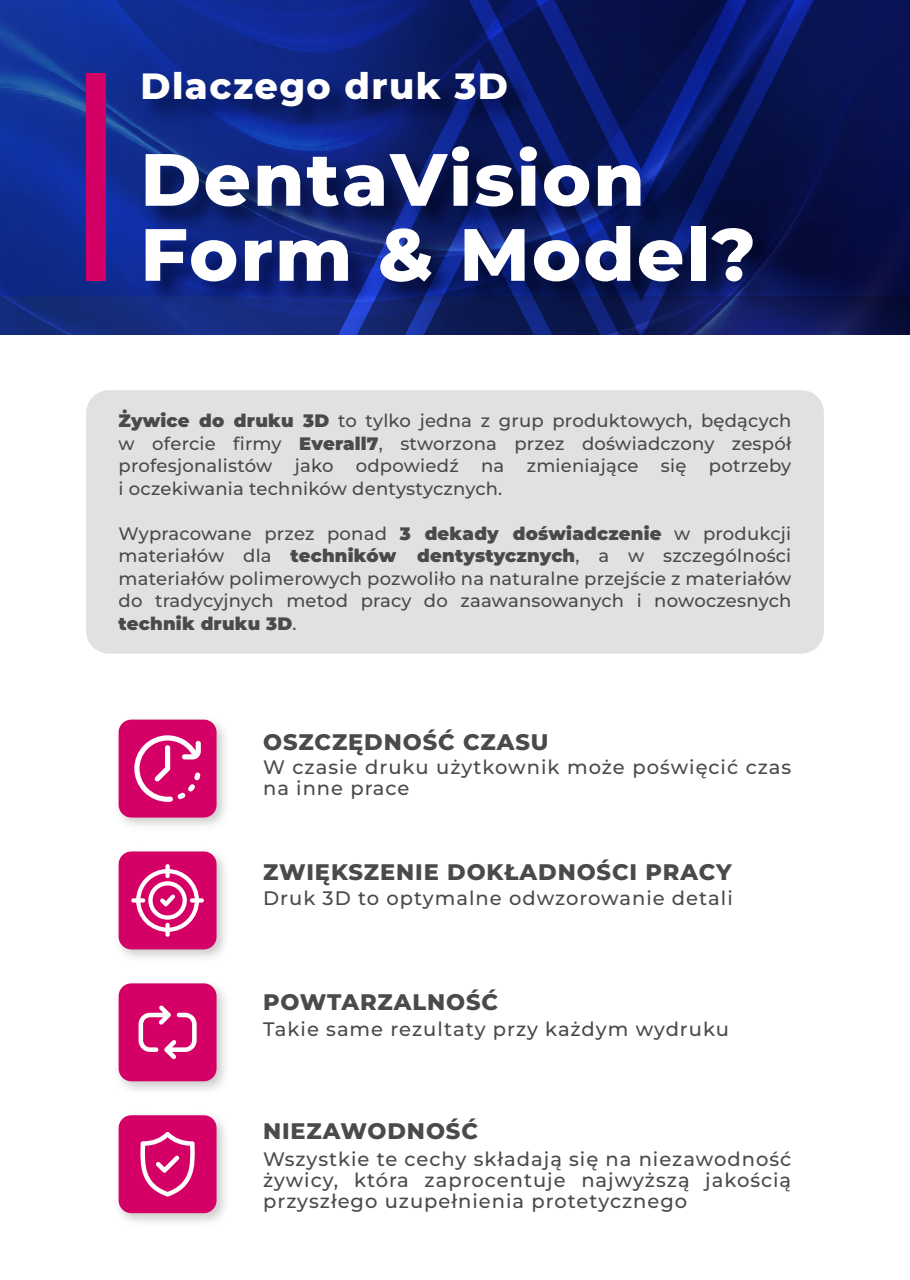
<style>
.page{position:relative;width:910px;height:1280px;background:#fff}
.page>*{position:absolute;margin:0;border:0;box-sizing:border-box;transform-origin:0 0}
.t1{font:800 73.8px/75px "Montserrat";letter-spacing:.03em;color:#fff}
.t2{font:800 36.45px "Montserrat";letter-spacing:.04em;color:#fff}
.t3{font:800 22.5px "Montserrat";letter-spacing:.04em;color:#4a4a49}
.t4{font:500 19.5px/21px "Montserrat";letter-spacing:.05em;color:#4a4a49}
.t5{font:500 18px/22.5px "Montserrat";letter-spacing:.01em;color:#4a4a49;text-align:justify}
.s1{font-weight:900}
</style>
<div class="page">
<svg style="left:0;top:296px;width:910px;height:38px;background:#112164"></svg>
<svg style="left:0;top:0;width:910px;height:296px;background:#0b1f71"></svg>
<div style="left:86px;top:74px;width:19px;height:207px;background:#d40065"></div>
<img style="left:134px;top:61px;width:657px;height:272px">
<img style="left:118px;top:719px;width:107px;height:503px">
<div style="left:119px;top:851px;width:98px;height:98px;background:#d40065;border-radius:13px"></div>
<div style="left:119px;top:983px;width:98px;height:98px;background:#d40065;border-radius:13px"></div>
<div style="left:119px;top:1115px;width:98px;height:98px;background:#d40065;border-radius:13px"></div>
<div style="left:119px;top:720px;width:98px;height:97px;background:#d40065;border-radius:13px"></div>
<svg style="left:140px;top:1132px;width:55px;height:64px"></svg>
<svg style="left:134px;top:735px;width:67px;height:67px"></svg>
<svg style="left:136px;top:869px;width:63px;height:63px"></svg>
<div style="left:165px;top:864px;width:5px;height:14px;background:#fff;border-radius:2px"></div>
<div style="left:165px;top:923px;width:5px;height:14px;background:#fff;border-radius:2px"></div>
<svg style="left:131px;top:898px;width:14px;height:4px"></svg>
<svg style="left:190px;top:898px;width:14px;height:4px"></svg>
<svg style="left:139px;top:1005px;width:58px;height:54px"></svg>
<div style="left:86px;top:390px;width:738px;height:264px;background:#e1e1e1;border-radius:23px"></div>
<h2 class="t2" style="left:140px;top:62px;width:369px">Dlaczego druk 3D</h2>
<h1 class="t1" style="left:140px;top:140px;width:617px">DentaVision<br>Form &amp; Model?</h1>
<p class="t5" style="left:119px;top:409px;width:674px"><span class="s1">Żywice do druku 3D</span> to tylko jedna z grup produktowych, będących w ofercie firmy <span class="s1">Everall7</span>, stworzona przez doświadczony zespół profesjonalistów jako odpowiedź na zmieniające się potrzeby i oczekiwania techników dentystycznych.</p>
<p class="t5" style="left:119px;top:522px;width:674px">Wypracowane przez ponad <span class="s1">3 dekady doświadczenie</span> w produkcji materiałów dla <span class="s1">techników dentystycznych</span>, a w szczególności materiałów polimerowych pozwoliło na naturalne przejście z materiałów do tradycyjnych metod pracy do zaawansowanych i nowoczesnych <span class="s1">technik druku 3D</span>.</p>
<p class="t3" style="left:263px;top:727px;width:287px">OSZCZĘDNOŚĆ CZASU</p>
<p class="t4" style="left:263px;top:756px;width:530px">W czasie druku użytkownik może poświęcić czas na inne prace</p>
<p class="t3" style="left:263px;top:857px;width:470px">ZWIĘKSZENIE DOKŁADNOŚCI PRACY</p>
<p class="t4" style="left:263px;top:887px;width:471px">Druk 3D to optymalne odwzorowanie detali</p>
<p class="t3" style="left:263px;top:986px;width:236px">POWTARZALNOŚĆ</p>
<p class="t4" style="left:263px;top:1018px;width:468px">Takie same rezultaty przy każdym wydruku</p>
<p class="t3" style="left:263px;top:1116px;width:216px">NIEZAWODNOŚĆ</p>
<p class="t4" style="left:263px;top:1148px;width:530px;text-align:justify">Wszystkie te cechy składają się na niezawodność żywicy, która zaprocentuje najwyższą jakością przyszłego uzupełnienia protetycznego</p>
</div>
